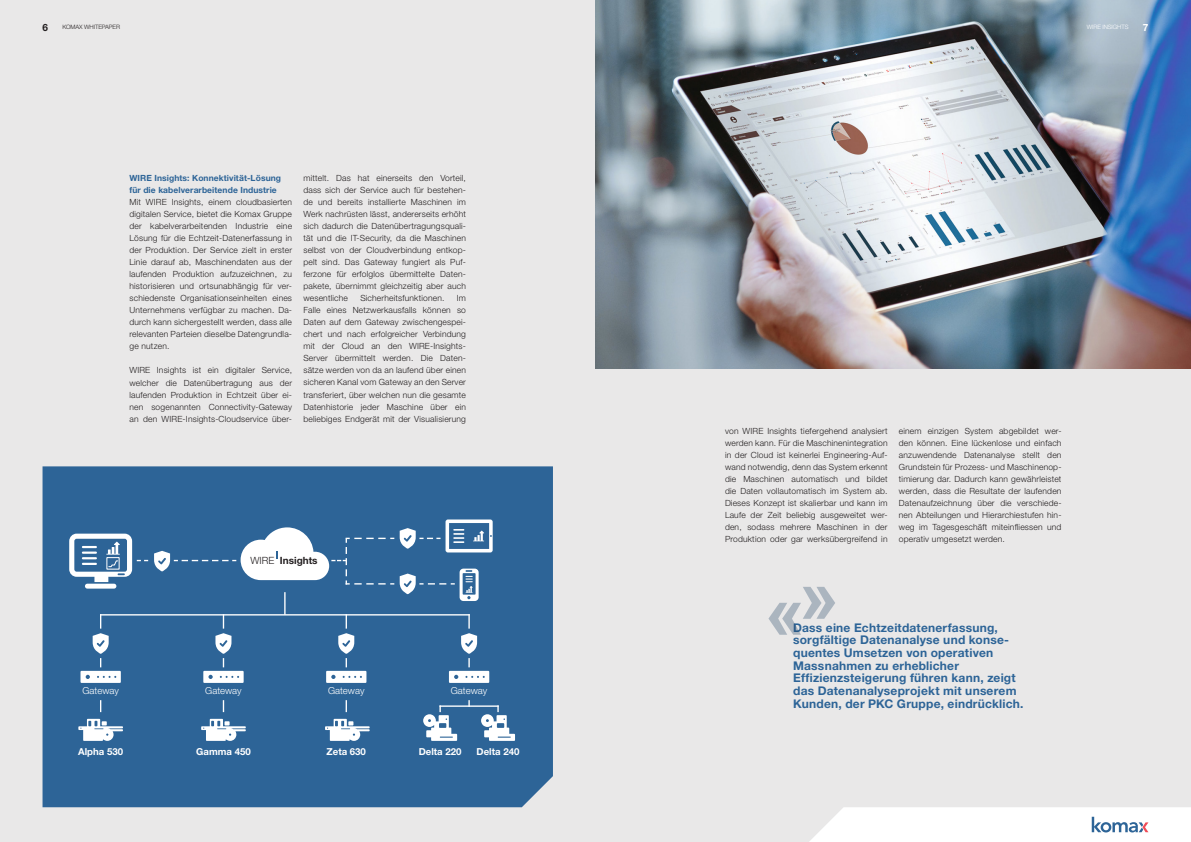
<style>
.page{position:relative;width:1191px;height:842px;background:#e9e8e8}
.page>*{position:absolute;margin:0;border:0;box-sizing:border-box;transform-origin:0 0}
.t1{font:700 12px/12.6px "Helvetica Neue LT Std";letter-spacing:.015em;color:#2d6497}
.t2{font:700 10px "Helvetica Neue LT Std";color:#231f20}
.t3{font:700 10px "Helvetica Neue LT Pro";color:#231f20}
.t4{font:700 10px "Helvetica Neue LT Pro";color:#fff}
.t5{font:700 9.6px "Helvetica Neue LT Std";color:#fff}
.t6{font:300 9.6px "Helvetica Neue LT Std";color:#fff}
.t7{font:300 8.5px/12px "Helvetica Neue LT Std";letter-spacing:.02em;color:#231f20;text-align:justify}
.t8{font:700 8.5px/12px "Helvetica Neue LT Std";letter-spacing:.01em;color:#2d6497}
.t9{font:300 6px "Helvetica Neue LT Pro";letter-spacing:-.01em;color:#231f20}
.t10{font:300 6px "Helvetica Neue LT Pro";letter-spacing:-.01em;color:#fff}
.s1{font-weight:300}
</style>
<div class="page">
<svg style="left:809px;top:807px;width:382px;height:35px;background:#f9f9fb"></svg>
<div style="left:43px;top:466px;width:510px;height:341px;background:#2d6497"></div>
<img style="left:595px;top:0;width:596px;height:369px">
<svg style="left:78px;top:719px;width:45px;height:22px"></svg>
<svg style="left:201px;top:719px;width:45px;height:22px"></svg>
<svg style="left:325px;top:719px;width:45px;height:22px"></svg>
<hr style="left:101px;top:614px;width:368px;height:1px;background:#fff">
<svg style="left:69px;top:534px;width:78px;height:55px;background:#7196b8"></svg>
<svg style="left:400px;top:519px;width:92px;height:33px;background:#678eb3"></svg>
<svg style="left:400px;top:569px;width:78px;height:32px;background:#5e88af"></svg>
<hr style="left:440px;top:705px;width:58px;height:2px;background:#fff">
<svg style="left:154px;top:527px;width:231px;height:57px;background:#6b92b6"></svg>
<svg style="left:284px;top:593px;width:1px;height:21px"></svg>
<svg style="left:203px;top:615px;width:41px;height:68px;background:#658db2"></svg>
<svg style="left:80px;top:615px;width:41px;height:68px;background:#648db2"></svg>
<svg style="left:326px;top:615px;width:40px;height:68px;background:#668eb3"></svg>
<svg style="left:449px;top:615px;width:40px;height:68px;background:#658db3"></svg>
<svg style="left:345px;top:701px;width:2px;height:10px"></svg>
<svg style="left:481px;top:706px;width:34px;height:35px"></svg>
<svg style="left:423px;top:706px;width:34px;height:35px"></svg>
<svg style="left:768px;top:587px;width:67px;height:48px"></svg>
<p class="t3" style="left:43px;top:21px;width:7px">6</p>
<p class="t9" style="left:62px;top:23px;width:59px">KOMAX WHITEPAPER</p>
<p class="t10" style="left:1086px;top:23px;width:43px">WIRE INSIGHTS</p>
<p class="t4" style="left:1142px;top:21px;width:7px">7</p>
<p class="t8" style="left:129px;top:171px;width:153px">WIRE Insights: Konnektivität-Lösung für die kabelverarbeitende Industrie</p>
<p class="t7" style="left:129px;top:196px;width:164px">Mit WIRE Insights, einem cloudbasierten digitalen Service, bietet die Komax Gruppe der kabelverarbeitenden Industrie eine Lösung für die Echtzeit-Datenerfassung in der Produktion. Der Service zielt in erster Linie darauf ab, Maschinendaten aus der laufenden Produktion aufzuzeichnen, zu historisieren und ortsunabhängig für ver&shy;schiedenste Organisationseinheiten eines Unternehmens verfügbar zu machen. Da&shy;durch kann sichergestellt werden, dass alle relevanten Parteien dieselbe Datengrundla&shy;ge nutzen.</p>
<p class="t7" style="left:129px;top:364px;width:164px">WIRE Insights ist ein digitaler Service, welcher die Datenübertragung aus der laufenden Produktion in Echtzeit über ei&shy;nen sogenannten Connectivity-Gateway an den WIRE-Insights-Cloudservice über-</p>
<p class="t7" style="left:303px;top:171px;width:164px">mittelt. Das hat einerseits den Vorteil, dass sich der Service auch für bestehen&shy;de und bereits installierte Maschinen im Werk nachrüsten lässt, andererseits erhöht sich dadurch die Datenübertragungsquali&shy;tät und die IT-Security, da die Maschinen selbst von der Cloudverbindung entkop&shy;pelt sind. Das Gateway fungiert als Puf&shy;ferzone für erfolglos übermittelte Daten&shy;pakete, übernimmt gleichzeitig aber auch wesentliche</p>
<p class="t7" style="left:360px;top:292px;width:86px">Sicherheitsfunktionen.</p>
<p class="t7" style="left:303px;top:292px;width:164px;text-align:left;text-indent:153px">Im Falle eines Netzwerkausfalls können so Daten auf dem Gateway zwischengespei&shy;chert und nach erfolgreicher Verbindung mit der Cloud an den WIRE-Insights-Server übermittelt werden. Die Daten&shy;sätze werden von da an laufend über einen sicheren Kanal vom Gateway an den Server transferiert, über welchen nun die gesamte Datenhistorie jeder Maschine über ein beliebiges Endgerät mit der Visualisierung</p>
<p class="t2" style="left:250px;top:554px;width:68px"><span class="s1">WIRE</span> Insights</p>
<p class="t6" style="left:82px;top:685px;width:38px">Gateway</p>
<p class="t6" style="left:205px;top:685px;width:38px">Gateway</p>
<p class="t6" style="left:328px;top:685px;width:38px">Gateway</p>
<p class="t6" style="left:451px;top:685px;width:38px">Gateway</p>
<p class="t5" style="left:78px;top:746px;width:46px">Alpha 530</p>
<p class="t5" style="left:196px;top:746px;width:56px">Gamma 450</p>
<p class="t5" style="left:326px;top:746px;width:41px">Zeta 630</p>
<p class="t5" style="left:419px;top:746px;width:44px">Delta 220</p>
<p class="t5" style="left:476px;top:746px;width:44px">Delta 240</p>
<p class="t7" style="left:725px;top:424px;width:164px">von WIRE Insights tiefergehend analysiert werden kann. Für die Maschinenintegration in der Cloud ist keinerlei Engineering-Auf&shy;wand notwendig, denn das System erkennt die Maschinen automatisch und bildet die Daten vollautomatisch im System ab.<br>Dieses Konzept ist skalierbar und kann im Laufe der Zeit beliebig ausgeweitet wer&shy;den, sodass mehrere Maschinen in der Produktion oder gar werksübergreifend in</p>
<p class="t7" style="left:899px;top:424px;width:164px">einem einzigen System abgebildet wer&shy;den können. Eine lückenlose und einfach anzuwendende Datenanalyse stellt den Grundstein für Prozess- und Maschinenop&shy;timierung dar. Dadurch kann gewährleistet werden, dass die Resultate der laufenden Datenaufzeichnung über die verschiede&shy;nen Abteilungen und Hierarchiestufen hin&shy;weg im Tagesgeschäft miteinfliessen und operativ umgesetzt werden.</p>
<p class="t1" style="left:793px;top:621px;width:232px">Dass eine Echtzeitdatenerfassung, sorgfältige Datenanalyse und konse&shy;quentes Umsetzen von operativen Massnahmen zu erheblicher Effizienzsteigerung führen kann, zeigt das Datenanalyseprojekt mit unserem Kunden, der PKC Gruppe, eindrücklich.</p>
</div>
